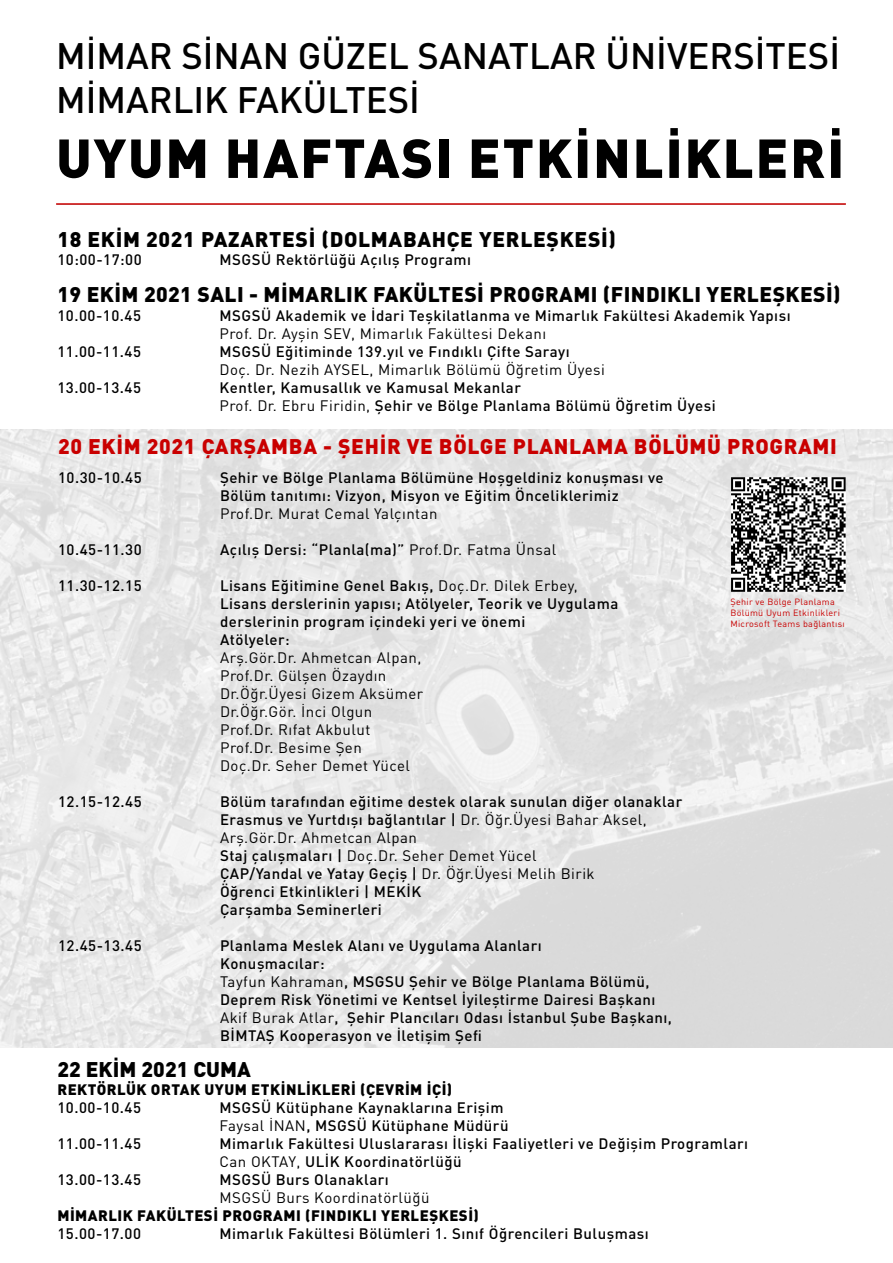
<style>
.page{position:relative;width:893px;height:1263px;background:#fff}
.page>*{position:absolute;margin:0;border:0;box-sizing:border-box;transform-origin:0 0}
.t1{font:900 54px "DIN Pro";letter-spacing:.035em;color:#000}
.t2{font:500 36.45px/43.7px "DIN Pro";color:#000}
.t3{font:900 21px "DIN Pro";letter-spacing:.02em;color:#000}
.t4{font:900 21px "DIN Pro";letter-spacing:.035em;color:#c90000}
.t5{font:500 15px/18px "DIN Pro";letter-spacing:.035em;color:#000}
.t6{font:15px/18px "DIN Pro";letter-spacing:.035em;color:#000}
.t7{font:900 15px "DIN Pro";letter-spacing:.035em;color:#000}
.t8{font:9px/10.8px "DIN Pro";letter-spacing:.035em;color:#c90000}
.s1{font-weight:400}
</style>
<div class="page">
<img style="left:0;top:429px;width:893px;height:619px">
<svg style="left:731px;top:477px;width:115px;height:115px"></svg>
<hr style="left:56px;top:203px;width:790px;height:2px;background:#c90000">
<h2 class="t2" style="left:56px;top:33px;width:785px">MİMAR SİNAN GÜZEL SANATLAR ÜNİVERSİTESİ<br>MİMARLIK FAKÜLTESİ</h2>
<h1 class="t1" style="left:56px;top:122px;width:790px">UYUM HAFTASI ETKİNLİKLERİ</h1>
<h3 class="t3" style="left:57px;top:225px;width:560px">18 EKİM 2021 PAZARTESİ (DOLMABAHÇE YERLEŞKESİ)</h3>
<p class="t5" style="left:57px;top:250px;width:86px">10:00-17:00</p>
<p class="t5" style="left:219px;top:250px;width:253px">MSGSÜ Rektörlüğü Açılış Programı</p>
<h3 class="t3" style="left:57px;top:281px;width:785px">19 EKİM 2021 SALI - MİMARLIK FAKÜLTESİ PROGRAMI (FINDIKLI YERLEŞKESİ)</h3>
<p class="t5" style="left:57px;top:305px;width:85px">10.00-10.45</p>
<p class="t5" style="left:219px;top:305px;width:573px">MSGSÜ Akademik ve İdari Teşkilatlanma ve Mimarlık Fakültesi Akademik Yapısı</p>
<p class="t6" style="left:219px;top:323px;width:328px">Prof. Dr. Ayşin SEV, Mimarlık Fakültesi Dekanı</p>
<p class="t5" style="left:57px;top:341px;width:85px">11.00-11.45</p>
<p class="t5" style="left:219px;top:341px;width:352px">MSGSÜ Eğitiminde 139.yıl ve Fındıklı Çifte Sarayı</p>
<p class="t6" style="left:219px;top:359px;width:387px">Doç. Dr. Nezih AYSEL, Mimarlık Bölümü Öğretim Üyesi</p>
<p class="t5" style="left:57px;top:377px;width:85px">13.00-13.45</p>
<p class="t5" style="left:219px;top:377px;width:498px">Kentler, Kamusallık ve Kamusal Mekanlar<br><span class="s1">Prof. Dr. Ebru Firidin,</span> Şehir ve Bölge Planlama Bölümü Öğretim Üyesi</p>
<h3 class="t4" style="left:58px;top:432px;width:780px">20 EKİM 2021 ÇARŞAMBA - ŞEHİR VE BÖLGE PLANLAMA BÖLÜMÜ PROGRAMI</h3>
<p class="t5" style="left:58px;top:468px;width:85px">10.30-10.45</p>
<p class="t5" style="left:220px;top:468px;width:445px">Şehir ve Bölge Planlama Bölümüne Hoşgeldiniz konuşması ve<br>Bölüm tanıtımı: Vizyon, Misyon ve Eğitim Önceliklerimiz</p>
<p class="t6" style="left:220px;top:504px;width:219px">Prof.Dr. Murat Cemal Yalçıntan</p>
<p class="t5" style="left:58px;top:540px;width:85px">10.45-11.30</p>
<p class="t5" style="left:220px;top:540px;width:338px">Açılış Dersi: “Planla(ma)” <span class="s1">Prof.Dr. Fatma Ünsal</span></p>
<p class="t5" style="left:58px;top:576px;width:85px">11.30-12.15</p>
<p class="t5" style="left:220px;top:576px;width:400px">Lisans Eğitimine Genel Bakış, <span class="s1">Doç.Dr. Dilek Erbey, </span>Lisans derslerinin yapısı; Atölyeler, Teorik ve Uygulama derslerinin program içindeki yeri ve önemi<br>Atölyeler:</p>
<p class="t6" style="left:220px;top:648px;width:205px">Arş.Gör.Dr. Ahmetcan Alpan,<br>Prof.Dr. Gülşen Özaydın<br>Dr.Öğr.Üyesi Gizem Aksümer<br>Dr.Öğr.Gör. İnci Olgun<br>Prof.Dr. Rıfat Akbulut<br>Prof.Dr. Besime Şen<br>Doç.Dr. Seher Demet Yücel</p>
<p class="t5" style="left:58px;top:792px;width:85px">12.15-12.45</p>
<p class="t5" style="left:220px;top:792px;width:464px">Bölüm tarafından eğitime destek olarak sunulan diğer olanaklar Erasmus ve Yurtdışı bağlantılar | <span class="s1">Dr. Öğr.Üyesi Bahar Aksel, Arş.Gör.Dr. Ahmetcan Alpan<br></span>Staj çalışmaları | <span class="s1">Doç.Dr. Seher Demet Yücel<br></span>ÇAP/Yandal ve Yatay Geçiş | <span class="s1">Dr. Öğr.Üyesi Melih Birik<br></span>Öğrenci Etkinlikleri | MEKİK<br>Çarşamba Seminerleri</p>
<p class="t5" style="left:58px;top:936px;width:85px">12.45-13.45</p>
<p class="t5" style="left:220px;top:936px;width:453px">Planlama Meslek Alanı ve Uygulama Alanları<br>Konuşmacılar:<br><span class="s1">Tayfun Kahraman</span>, MSGSU Şehir ve Bölge Planlama Bölümü, Deprem Risk Yönetimi ve Kentsel İyileştirme Dairesi Başkanı <span class="s1">Akif Burak Atlar</span>, Şehir Plancıları Odası İstanbul Şube Başkanı, BİMTAŞ Kooperasyon ve İletişim Şefi</p>
<p class="t8" style="left:730px;top:596px;width:116px">Şehir ve Bölge Planlama<br>Bölümü Uyum Etkinlikleri<br>Microsoft Teams bağlantısı</p>
<h3 class="t3" style="left:57px;top:1055px;width:195px">22 EKİM 2021 CUMA</h3>
<p class="t7" style="left:57px;top:1079px;width:396px">REKTÖRLÜK ORTAK UYUM ETKİNLİKLERİ (ÇEVRİM İÇİ)</p>
<p class="t5" style="left:57px;top:1098px;width:85px">10.00-10.45</p>
<p class="t5" style="left:219px;top:1098px;width:291px">MSGSÜ Kütüphane Kaynaklarına Erişim<br><span class="s1">Faysal İNAN</span>, MSGSÜ Kütüphane Müdürü</p>
<p class="t5" style="left:57px;top:1134px;width:85px">11.00-11.45</p>
<p class="t5" style="left:219px;top:1134px;width:530px">Mimarlık Fakültesi Uluslararası İlişki Faaliyetleri ve Değişim Programları<br><span class="s1">Can OKTAY,</span> ULİK Koordinatörlüğü</p>
<p class="t5" style="left:57px;top:1170px;width:85px">13.00-13.45</p>
<p class="t5" style="left:219px;top:1170px;width:171px">MSGSÜ Burs Olanakları</p>
<p class="t6" style="left:219px;top:1188px;width:212px">MSGSÜ Burs Koordinatörlüğü</p>
<p class="t7" style="left:57px;top:1205px;width:423px">MİMARLIK FAKÜLTESİ PROGRAMI (FINDIKLI YERLEŞKESİ)</p>
<p class="t5" style="left:57px;top:1224px;width:85px">15.00-17.00</p>
<p class="t5" style="left:219px;top:1224px;width:431px">Mimarlık Fakültesi Bölümleri 1. Sınıf Öğrencileri Buluşması</p>
</div>
